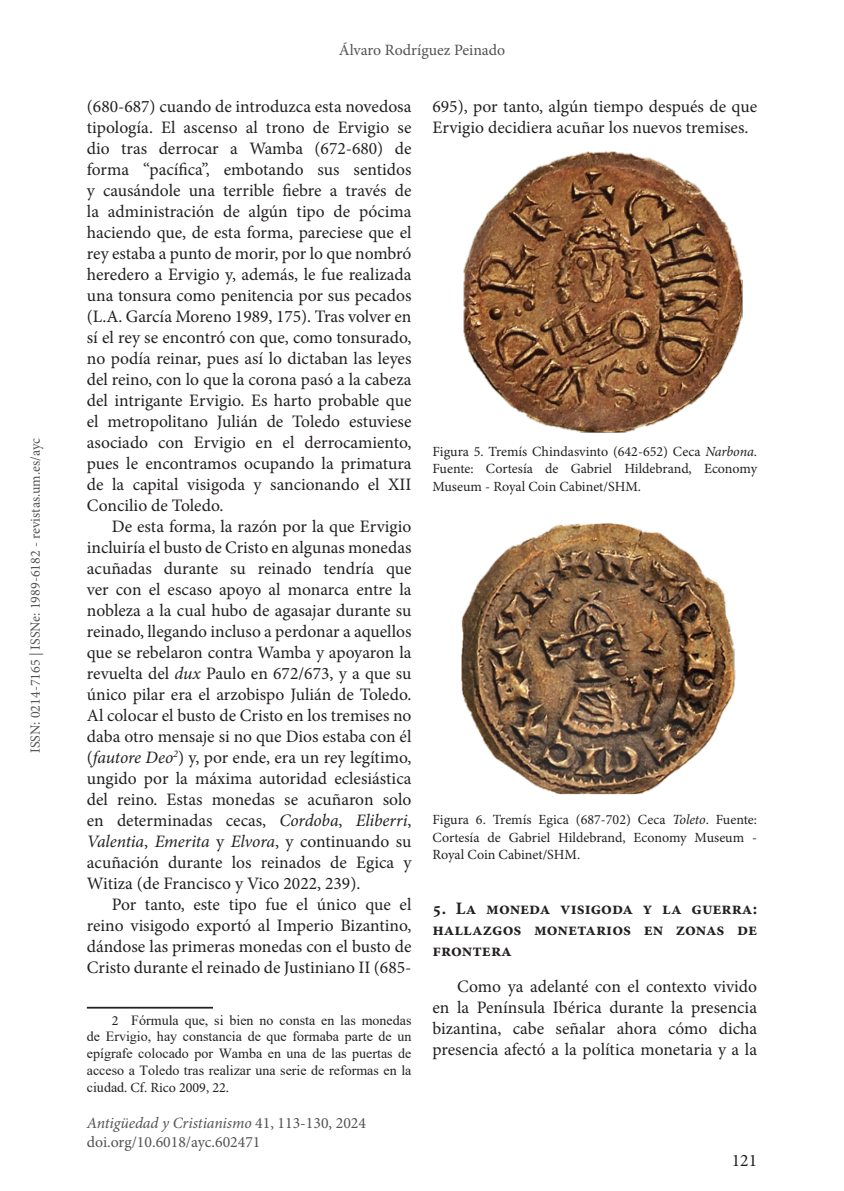
<style>
.page{position:relative;width:844px;height:1191px;background:#fff}
.page>*{position:absolute;margin:0;border:0;box-sizing:border-box;transform-origin:0 0}
.t1{font:17.5px/21px "Minion Pro";color:#231f20;text-align:justify}
.titulo_1{font:700 17.5px/21px "Minion Pro";color:#231f20;text-align:justify}
.t2{font:15.75px/18.9px "Minion Pro";color:#535353}
.figuras{font:14px/17.5px "Minion Pro";color:#231f20;text-align:justify}
.notas_anticris{font:14px/16.8px "Times New Roman";color:#231f20;text-align:justify}
.t3{font:14px "Minion Pro";color:#535353}
.s1{font-style:italic}
.s2{font-family:"Minion Pro"}
</style>
<div class="page">
<hr style="left:87px;top:1006px;width:126px;height:2px;background:#231f20">
<img style="left:463px;top:151px;width:280px;height:282px">
<img style="left:461px;top:523px;width:275px;height:272px">
<p class="t3" style="left:26px;top:753px;width:316px;rotate:-90deg">ISSN: 0214-7165 | ISSNe: 1989-6182 - revistas.um.es/ayc</p>
<p class="t2" style="left:338px;top:41px;width:168px">Álvaro Rodríguez Peinado</p>
<p class="t1" style="left:87px;top:96px;width:326px">(680-687) cuando de introduzca esta novedosa tipología. El ascenso al trono de Ervigio se dio tras derrocar a Wamba (672-680) de forma “pacífica”, embotando sus sentidos y causándole una terrible fiebre a través de la administración de algún tipo de pócima haciendo que, de esta forma, pareciese que el rey estaba a punto de morir, por lo que nombró heredero a Ervigio y, además, le fue realizada una tonsura como penitencia por sus pecados (L.A. García Moreno 1989, 175). Tras volver en sí el rey se encontró con que, como tonsurado, no podía reinar, pues así lo dictaban las leyes del reino, con lo que la corona pasó a la cabeza del intrigante Ervigio. Es harto probable que el metropolitano Julián de Toledo estuviese asociado con Ervigio en el derrocamiento, pues le encontramos ocupando la primatura de la capital visigoda y sancionando el XII Concilio de Toledo.</p>
<p class="t1" style="left:87px;top:516px;width:326px;text-indent:25px">De esta forma, la razón por la que Ervigio incluiría el busto de Cristo en algunas monedas acuñadas durante su reinado tendría que ver con el escaso apoyo al monarca entre la nobleza a la cual hubo de agasajar durante su reinado, llegando incluso a perdonar a aquellos que se rebelaron contra Wamba y apoyaron la revuelta del <span class="s1">dux</span> Paulo en 672/673, y a que su único pilar era el arzobispo Julián de Toledo.<br>Al colocar el busto de Cristo en los tremises no daba otro mensaje si no que Dios estaba con él (<span class="s1">fautore Deo</span><sup>2</sup>) y, por ende, era un rey legítimo, ungido por la máxima autoridad eclesiástica del reino. Estas monedas se acuñaron solo en determinadas cecas, <span class="s1">Cordoba</span>, <span class="s1">Eliberri</span>, <span class="s1">Valentia</span>, <span class="s1">Emerita</span> y <span class="s1">Elvora</span>, y continuando su acuñación durante los reinados de Egica y Witiza (de Francisco y Vico 2022, 239).</p>
<p class="t1" style="left:87px;top:894px;width:326px;text-indent:25px">Por tanto, este tipo fue el único que el reino visigodo exportó al Imperio Bizantino, dándose las primeras monedas con el busto de Cristo durante el reinado de Justiniano II (685-</p>
<p class="notas_anticris" style="left:87px;top:1011px;width:326px;text-indent:25px"><span class="s2">2</span> Fórmula que, si bien no consta en las monedas de Ervigio, hay constancia de que formaba parte de un epígrafe colocado por Wamba en una de las puertas de acceso a Toledo tras realizar una serie de reformas en la ciudad<span class="s2">. Cf. Rico 2009, 22.</span></p>
<p class="t2" style="left:87px;top:1113px;width:280px"><span class="s1">Antigüedad y Cristianismo</span> 41, 113-130, 2024 doi.org/10.6018/ayc.602471</p>
<p class="t1" style="left:432px;top:96px;width:326px">695), por tanto, algún tiempo después de que<br>Ervigio decidiera acuñar los nuevos tremises.</p>
<p class="figuras" style="left:432px;top:442px;width:326px">Figura 5. Tremís Chindasvinto (642-652) Ceca <span class="s1">Narbona</span>.<br>Fuente: Cortesía de Gabriel Hildebrand, Economy Museum - Royal Coin Cabinet/SHM.</p>
<p class="figuras" style="left:432px;top:811px;width:326px">Figura 6. Tremís Egica (687-702) Ceca <span class="s1">Toleto</span>. Fuente:<br>Cortesía de Gabriel Hildebrand, Economy Museum - Royal Coin Cabinet/SHM.</p>
<p class="titulo_1" style="left:432px;top:897px;width:326px">5. La moneda visigoda y la guerra: hallazgos monetarios en zonas de frontera</p>
<p class="t1" style="left:432px;top:976px;width:326px;text-indent:25px">Como ya adelanté con el contexto vivido en la Península Ibérica durante la presencia bizantina, cabe señalar ahora cómo dicha presencia afectó a la política monetaria y a la</p>
<p class="t1" style="left:731px;top:1149px;width:27px">121</p>
</div>
